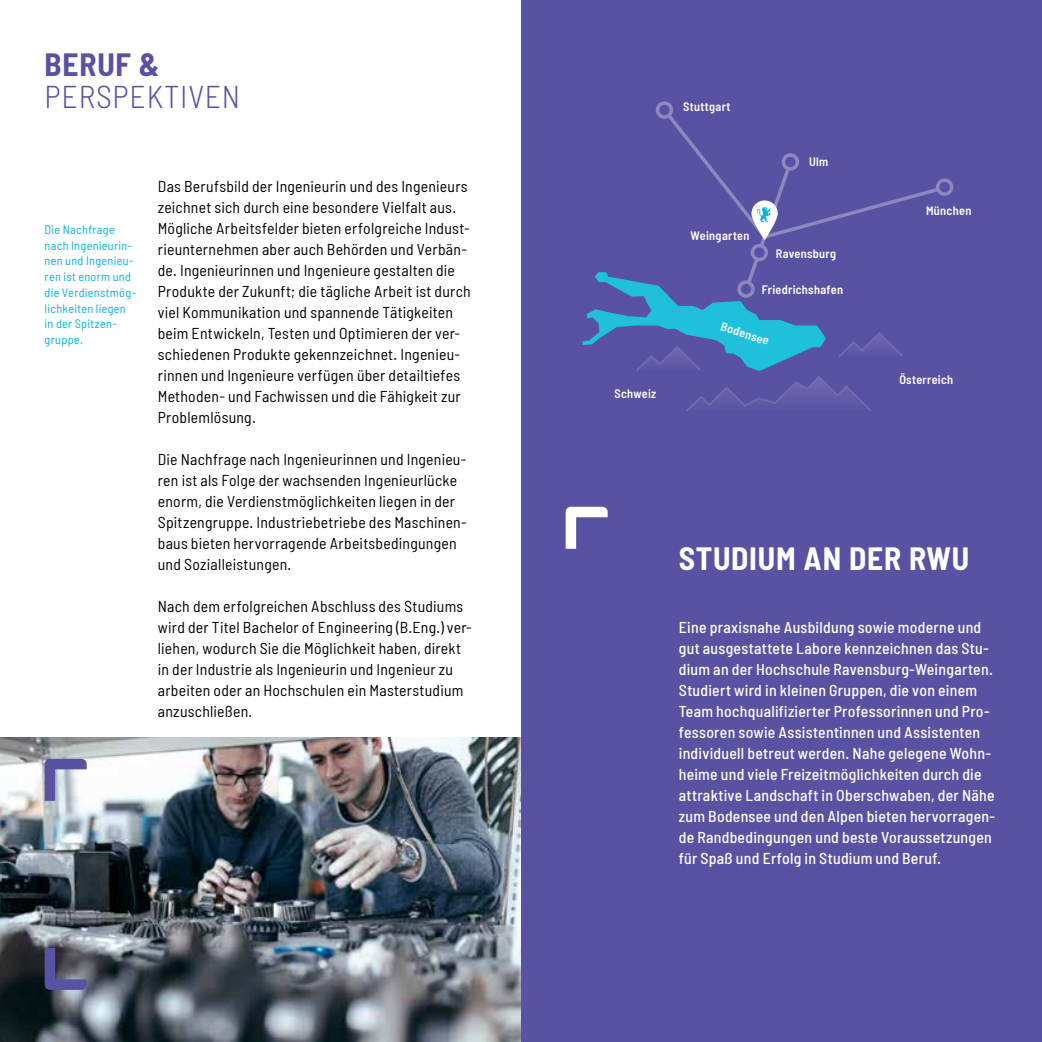
<style>
.page{position:relative;width:1042px;height:1042px;background:#fff}
.page>*{position:absolute;margin:0;border:0;box-sizing:border-box;transform-origin:0 0}
.t1{font:700 semi-condensed 31.5px "Barlow";letter-spacing:.025em;color:#fff}
.t2{font:300 semi-condensed 31.5px "Barlow";letter-spacing:.025em;color:#5951a2}
.t3{font:700 semi-condensed 31.5px "Barlow";letter-spacing:.025em;color:#5951a2}
.t4{font:semi-condensed 15.75px/21px "Barlow";letter-spacing:.015em;color:#000}
.t5{font:500 semi-condensed 15.75px/21px "Barlow";letter-spacing:.015em;color:#fff}
.t6{font:semi-condensed 12.25px/15.8px "Barlow";letter-spacing:.025em;color:#00b3dc}
.t7{font:600 semi-condensed 12.25px "Barlow";letter-spacing:.025em;color:#fff}
</style>
<div class="page">
<div style="left:521px;top:0;width:521px;height:1042px;background:#5951a2"></div>
<div style="left:656px;top:101px;width:17px;height:18px;border:4px solid #8f87c0;border-radius:50%"></div>
<div style="left:936px;top:178px;width:17px;height:18px;border:4px solid #8f87c0;border-radius:50%"></div>
<svg style="left:566px;top:507px;width:42px;height:42px"></svg>
<svg style="left:582px;top:105px;width:367px;height:306px"></svg>
<div style="left:751px;top:200px;width:27px;height:39px;border:4px solid #fff;border-radius:11px"></div>
<img style="left:0;top:738px;width:521px;height:304px">
<svg style="left:45px;top:948px;width:42px;height:42px;background:#59557b"></svg>
<svg style="left:45px;top:759px;width:42px;height:42px"></svg>
<h1 class="t3" style="left:45px;top:45px;width:116px">BERUF &amp;</h1>
<h1 class="t2" style="left:45px;top:77px;width:197px">PERSPEKTIVEN</h1>
<p class="t6" style="left:45px;top:221px;width:93px">Die Nachfrage nach Ingenieurin&shy;nen und Ingenieu&shy;ren ist enorm und die Verdienstmög&shy;lichkeiten liegen in der Spitzen&shy;gruppe.</p>
<p class="t4" style="left:158px;top:175px;width:314px">Das Berufsbild der Ingenieurin und des Ingenieurs zeichnet sich durch eine besondere Vielfalt aus.<br>Mögliche Arbeitsfelder bieten erfolgreiche Indust&shy;rieunternehmen aber auch Behörden und Verbän&shy;de. Ingenieurinnen und Ingenieure gestalten die Produkte der Zukunft; die tägliche Arbeit ist durch viel Kommunikation und spannende Tätigkeiten beim Entwickeln, Testen und Optimieren der ver&shy;schiedenen Produkte gekennzeichnet. Ingenieu&shy;rinnen und Ingenieure verfügen über detailtiefes Methoden- und Fachwissen und die Fähigkeit zur Problemlösung.</p>
<p class="t4" style="left:158px;top:448px;width:310px">Die Nachfrage nach Ingenieurinnen und Ingenieu&shy;ren ist als Folge der wachsenden Ingenieurlücke enorm, die Verdienstmöglichkeiten liegen in der Spitzengruppe. Industriebetriebe des Maschinen&shy;baus bieten hervorragende Arbeitsbedingungen und Sozialleistungen.</p>
<p class="t4" style="left:158px;top:595px;width:315px">Nach dem erfolgreichen Abschluss des Studiums wird der Titel Bachelor of Engineering (B.Eng.) ver&shy;liehen, wodurch Sie die Möglichkeit haben, direkt in der Industrie als Ingenieurin und Ingenieur zu arbeiten oder an Hochschulen ein Masterstudium anzuschließen.</p>
<p class="t7" style="left:614px;top:386px;width:43px">Schweiz</p>
<p class="t7" style="left:683px;top:99px;width:49px">Stuttgart</p>
<p class="t7" style="left:809px;top:154px;width:21px">Ulm</p>
<p class="t7" style="left:690px;top:228px;width:60px">Weingarten</p>
<p class="t7" style="left:776px;top:246px;width:62px">Ravensburg</p>
<p class="t7" style="left:762px;top:281px;width:83px">Friedrichshafen</p>
<p class="t7" style="left:723px;top:318px;width:52px;rotate:18deg">Bodensee</p>
<p class="t7" style="left:926px;top:203px;width:47px">München</p>
<p class="t7" style="left:899px;top:372px;width:55px">Österreich</p>
<h1 class="t1" style="left:679px;top:539px;width:292px">STUDIUM AN DER RWU</h1>
<p class="t5" style="left:679px;top:616px;width:318px">Eine praxisnahe Ausbildung sowie moderne und gut ausgestattete Labore kennzeichnen das Stu&shy;dium an der Hochschule Ravensburg-Weingarten.<br>Studiert wird in kleinen Gruppen, die von einem Team hochqualifizierter Professorinnen und Pro&shy;fessoren sowie Assistentinnen und Assistenten individuell betreut werden. Nahe gelegene Wohn&shy;heime und viele Freizeitmöglichkeiten durch die attraktive Landschaft in Oberschwaben, der Nähe zum Bodensee und den Alpen bieten hervorragen&shy;de Randbedingungen und beste Voraussetzungen für Spaß und Erfolg in Studium und Beruf.</p>
</div>
